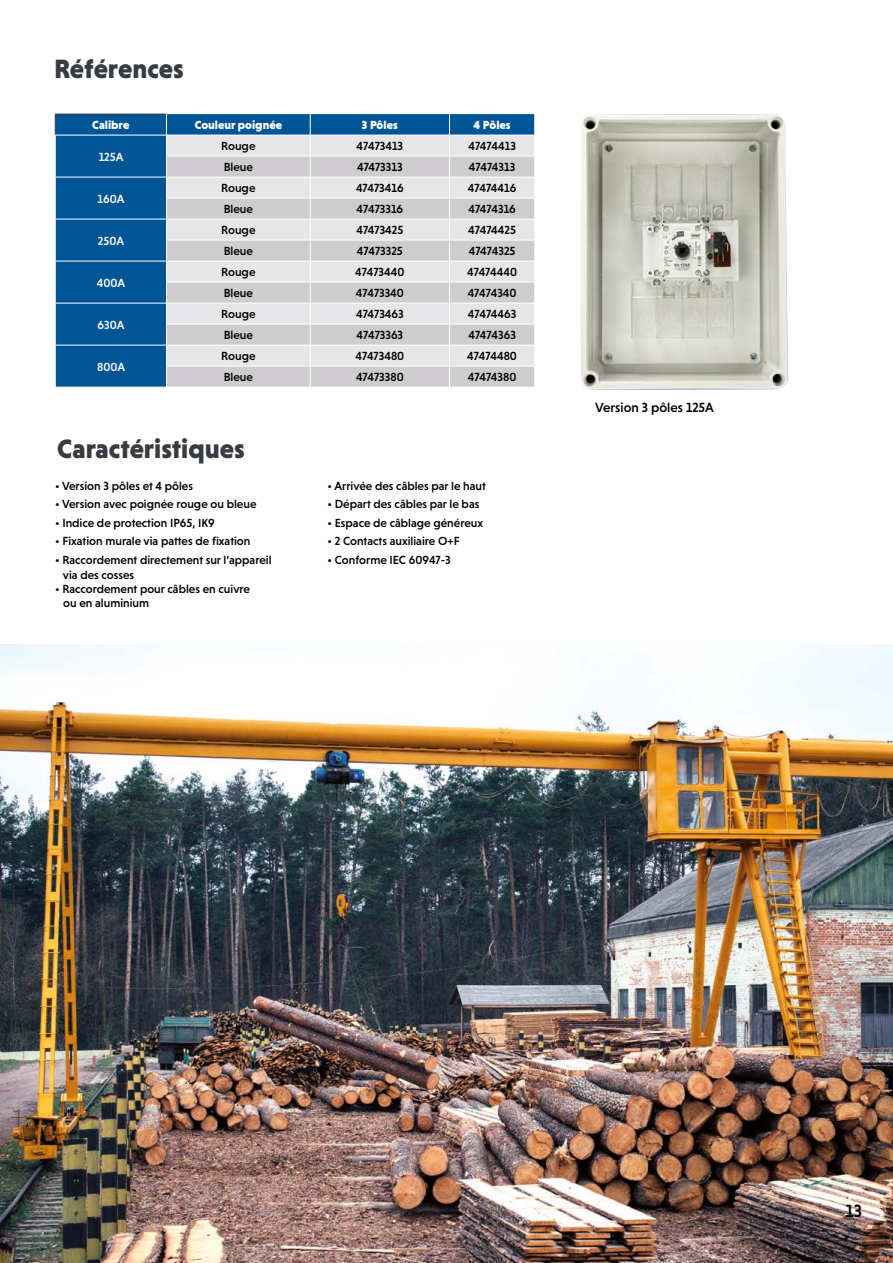
<style>
.page{position:relative;width:893px;height:1263px;background:#fff}
.page>*{position:absolute;margin:0;border:0;box-sizing:border-box;transform-origin:0 0}
.t1{font:900 27px "Niveau Grotesk";color:#363c42}
.t2{font:500 18px "Niveau Grotesk";color:#000}
.t3{font:500 13.5px "Niveau Grotesk";color:#000}
.t4{font:500 12px/14.4px "Niveau Grotesk";color:#000}
.t5{font:900 12px "Niveau Grotesk";color:#fff}
.t6{font:500 12px "Niveau Grotesk";color:#fff}
</style>
<div class="page">
<svg style="left:55px;top:114px;width:480px;height:273px;background:#a3b8cb"></svg>
<img style="left:0;top:644px;width:893px;height:619px">
<img style="left:581px;top:114px;width:207px;height:276px">
<h1 class="t1" style="left:54px;top:53px;width:131px">Références</h1>
<p class="t5" style="left:92px;top:118px;width:39px">Calibre</p>
<p class="t5" style="left:195px;top:118px;width:89px">Couleur poignée</p>
<p class="t5" style="left:362px;top:118px;width:37px">3 Pôles</p>
<p class="t5" style="left:474px;top:118px;width:39px">4 Pôles</p>
<p class="t6" style="left:99px;top:150px;width:26px">125A</p>
<p class="t4" style="left:221px;top:139px;width:36px">Rouge</p>
<p class="t4" style="left:356px;top:139px;width:48px">47473413</p>
<p class="t4" style="left:468px;top:139px;width:49px">47474413</p>
<p class="t4" style="left:224px;top:160px;width:31px">Bleue</p>
<p class="t4" style="left:357px;top:160px;width:47px">47473313</p>
<p class="t4" style="left:469px;top:160px;width:48px">47474313</p>
<p class="t6" style="left:98px;top:192px;width:28px">160A</p>
<p class="t6" style="left:98px;top:234px;width:28px">250A</p>
<p class="t6" style="left:97px;top:276px;width:30px">400A</p>
<p class="t6" style="left:98px;top:318px;width:28px">630A</p>
<p class="t6" style="left:97px;top:360px;width:30px">800A</p>
<p class="t4" style="left:221px;top:181px;width:36px">Rouge</p>
<p class="t4" style="left:356px;top:181px;width:49px">47473416</p>
<p class="t4" style="left:468px;top:181px;width:50px">47474416</p>
<p class="t4" style="left:224px;top:202px;width:31px">Bleue</p>
<p class="t4" style="left:357px;top:202px;width:48px">47473316</p>
<p class="t4" style="left:468px;top:202px;width:49px">47474316</p>
<p class="t4" style="left:221px;top:223px;width:36px">Rouge</p>
<p class="t4" style="left:356px;top:223px;width:49px">47473425</p>
<p class="t4" style="left:468px;top:223px;width:49px">47474425</p>
<p class="t4" style="left:224px;top:244px;width:31px">Bleue</p>
<p class="t4" style="left:357px;top:244px;width:47px">47473325</p>
<p class="t4" style="left:469px;top:244px;width:48px">47474325</p>
<p class="t4" style="left:221px;top:265px;width:36px">Rouge</p>
<p class="t4" style="left:355px;top:265px;width:51px">47473440</p>
<p class="t4" style="left:467px;top:265px;width:52px">47474440</p>
<p class="t4" style="left:224px;top:286px;width:31px">Bleue</p>
<p class="t4" style="left:356px;top:286px;width:50px">47473340</p>
<p class="t4" style="left:468px;top:286px;width:50px">47474340</p>
<p class="t4" style="left:221px;top:307px;width:36px">Rouge</p>
<p class="t4" style="left:356px;top:307px;width:49px">47473463</p>
<p class="t4" style="left:468px;top:307px;width:50px">47474463</p>
<p class="t4" style="left:224px;top:328px;width:31px">Bleue</p>
<p class="t4" style="left:357px;top:328px;width:48px">47473363</p>
<p class="t4" style="left:468px;top:328px;width:49px">47474363</p>
<p class="t4" style="left:221px;top:349px;width:36px">Rouge</p>
<p class="t4" style="left:355px;top:349px;width:50px">47473480</p>
<p class="t4" style="left:467px;top:349px;width:51px">47474480</p>
<p class="t4" style="left:224px;top:370px;width:31px">Bleue</p>
<p class="t4" style="left:356px;top:370px;width:49px">47473380</p>
<p class="t4" style="left:468px;top:370px;width:50px">47474380</p>
<h1 class="t1" style="left:57px;top:433px;width:189px">Caractéristiques</h1>
<p class="t4" style="left:55px;top:478px;width:139px">• Version 3 pôles et 4 pôles</p>
<p class="t4" style="left:55px;top:497px;width:203px">• Version avec poignée rouge ou bleue</p>
<p class="t4" style="left:55px;top:515px;width:161px">• Indice de protection IP65, IK9</p>
<p class="t4" style="left:55px;top:534px;width:197px">• Fixation murale via pattes de fixation</p>
<p class="t4" style="left:63px;top:553px;width:210px;text-indent:-8px">• Raccordement directement sur l’appareil via des cosses</p>
<p class="t4" style="left:63px;top:581px;width:188px;text-indent:-8px">• Raccordement pour câbles en cuivre ou en aluminium</p>
<p class="t4" style="left:328px;top:478px;width:160px">• Arrivée des câbles par le haut</p>
<p class="t4" style="left:328px;top:497px;width:153px">• Départ des câbles par le bas</p>
<p class="t4" style="left:328px;top:515px;width:157px">• Espace de câblage généreux</p>
<p class="t4" style="left:328px;top:534px;width:134px">• 2 Contacts auxiliaire O+F</p>
<p class="t4" style="left:328px;top:553px;width:125px">• Conforme IEC 60947-3</p>
<p class="t3" style="left:595px;top:400px;width:120px">Version 3 pôles 125A</p>
<h2 class="t2" style="left:845px;top:1200px;width:18px">13</h2>
</div>
